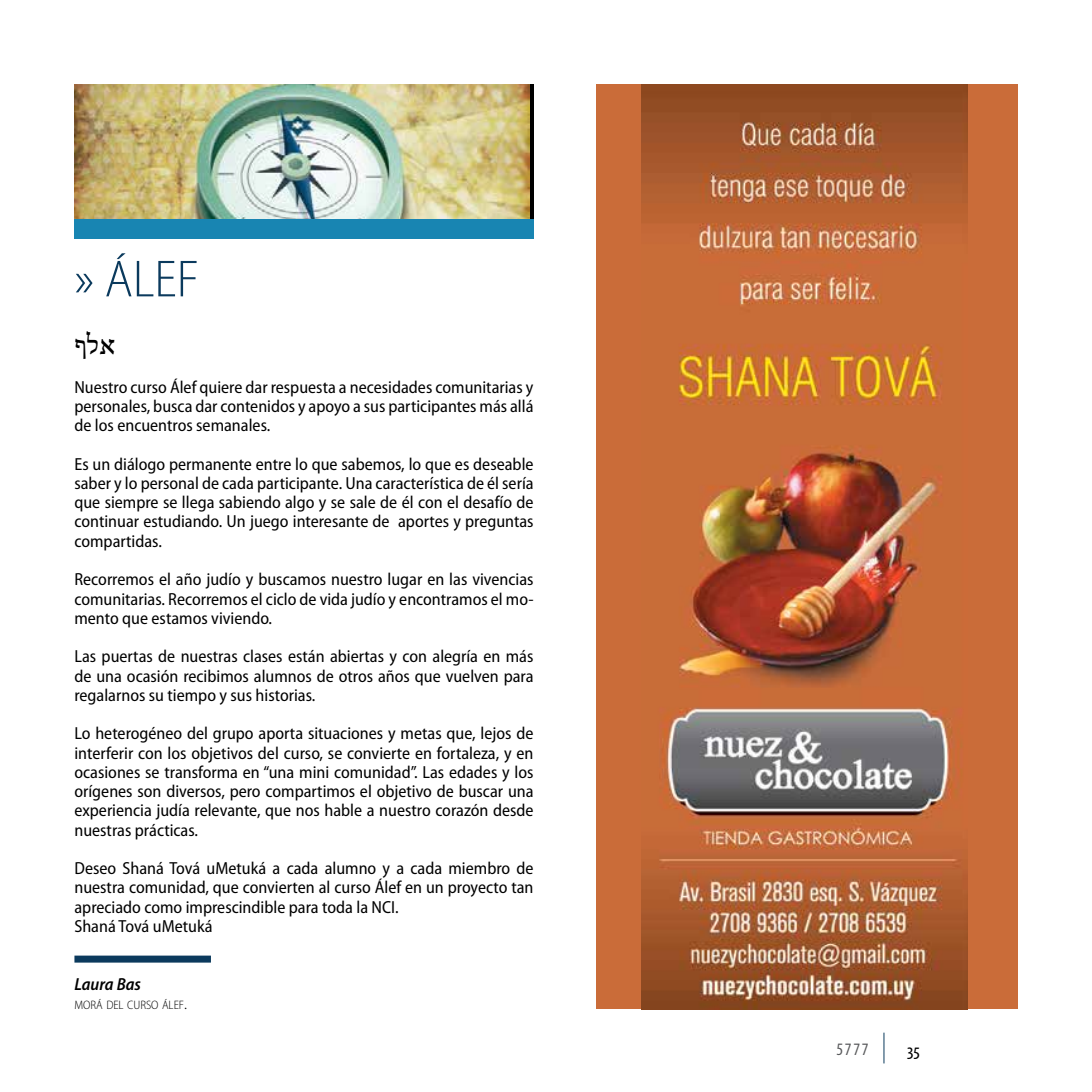
<style>
.page{position:relative;width:1092px;height:1092px;background:#fff}
.page>*{position:absolute;margin:0;border:0;box-sizing:border-box;transform-origin:0 0}
.t1{font:300 semi-condensed 52.5px "Myriad Pro";color:#0b3a5d}
.t2{font:31.5px "Adobe Hebrew";color:#000}
.t3{font:condensed 19.25px "Myriad Pro";color:#000}
.t4{font:semi-condensed 17.5px/19.2px "Myriad Pro";color:#000;text-align:justify}
.t5{font:italic 600 semi-condensed 17.5px "Myriad Pro";color:#000}
.t6{font:condensed 17.5px "Myriad Pro";color:#58595b}
.t7{font:300 semi-condensed 12.25px "Myriad Pro";color:#000}
.s1{font-size:17.5px}
</style>
<div class="page">
<hr style="left:883px;top:1032px;width:1px;height:31px;background:#0b3a5d">
<div style="left:595px;top:84px;width:422px;height:924px;background:#ca6c39"></div>
<img style="left:641px;top:84px;width:326px;height:924px">
<div style="left:74px;top:955px;width:137px;height:7px;background:#0b3a5d"></div>
<img style="left:74px;top:84px;width:456px;height:135px">
<div style="left:74px;top:219px;width:459px;height:19px;background:#1885b2"></div>
<h1 class="t1" style="left:74px;top:247px;width:126px">» ÁLEF</h1>
<h2 class="t2" style="left:74px;top:325px;width:42px">אלף</h2>
<p class="t4" style="left:74px;top:377px;width:460px">Nuestro curso Álef quiere dar respuesta a necesidades comunitarias y personales, busca dar contenidos y apoyo a sus participantes más allá de los encuentros semanales.</p>
<p class="t4" style="left:74px;top:454px;width:460px">Es un diálogo permanente entre lo que sabemos, lo que es deseable saber y lo personal de cada participante. Una característica de él sería que siempre se llega sabiendo algo y se sale de él con el desafío de continuar estudiando. Un juego interesante de aportes y preguntas compartidas.</p>
<p class="t4" style="left:74px;top:569px;width:460px">Recorremos el año judío y buscamos nuestro lugar en las vivencias comunitarias. Recorremos el ciclo de vida judío y encontramos el mo&shy;mento que estamos viviendo.</p>
<p class="t4" style="left:74px;top:646px;width:460px">Las puertas de nuestras clases están abiertas y con alegría en más de una ocasión recibimos alumnos de otros años que vuelven para regalarnos su tiempo y sus historias.</p>
<p class="t4" style="left:74px;top:723px;width:460px">Lo heterogéneo del grupo aporta situaciones y metas que, lejos de interferir con los objetivos del curso, se convierte en fortaleza, y en ocasiones se transforma en “una mini comunidad”. Las edades y los orígenes son diversos, pero compartimos el objetivo de buscar una experiencia judía relevante, que nos hable a nuestro corazón desde nuestras prácticas.</p>
<p class="t4" style="left:74px;top:858px;width:460px;text-align:left">Deseo Shaná Tová uMetuká a cada alumno y a cada miembro de nuestra comunidad, que convierten al curso Álef en un proyecto tan apreciado como imprescindible para toda la NCI.<br>Shaná Tová uMetuká</p>
<p class="t5" style="left:74px;top:972px;width:68px">Laura Bas</p>
<p class="t7" style="left:74px;top:997px;width:114px">MORÁ DEL CURSO ÁLEF<span class="s1">.</span></p>
<p class="t6" style="left:836px;top:1038px;width:34px">5777</p>
<p class="t3" style="left:907px;top:1038px;width:14px">35</p>
</div>
